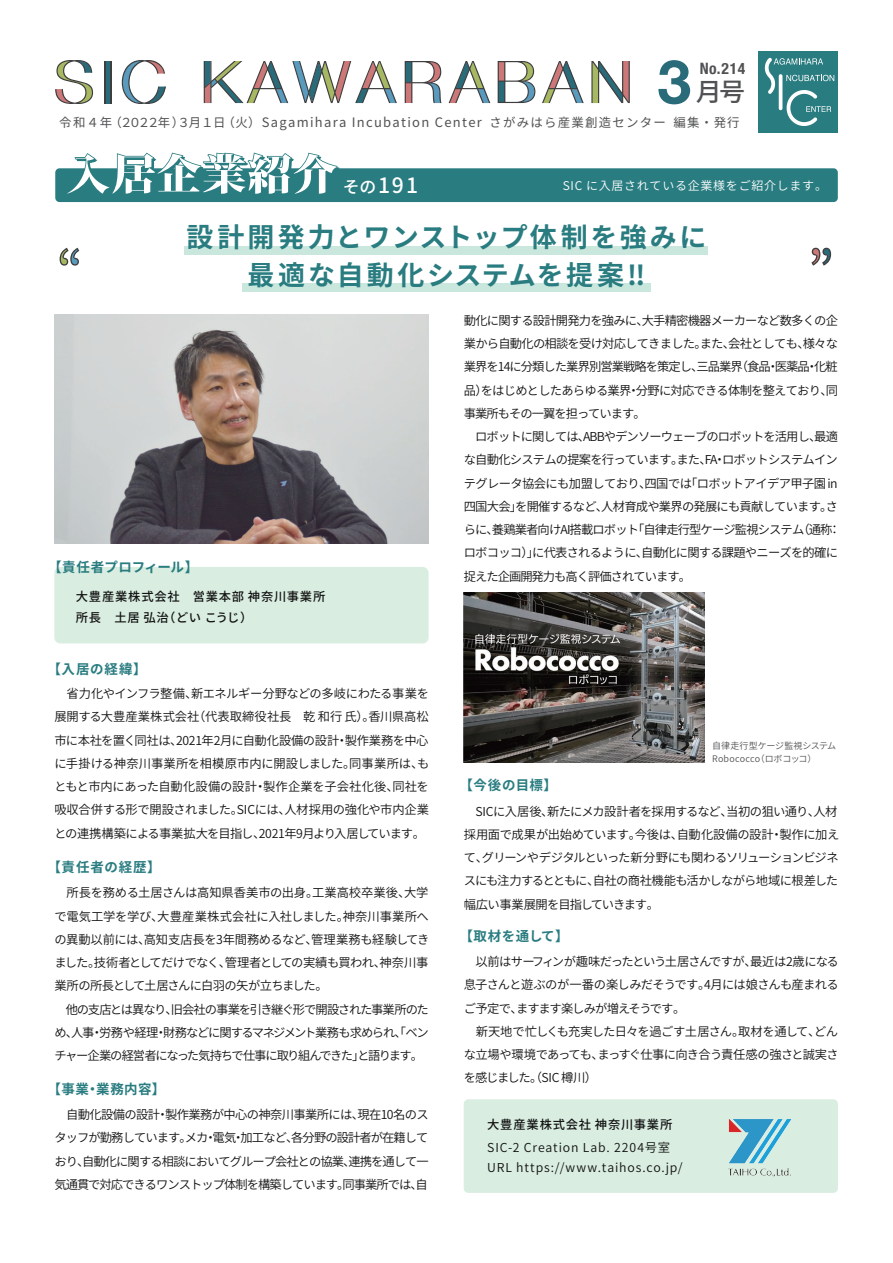
<style>
.page{position:relative;width:893px;height:1263px;background:#fff}
.page>*{position:absolute;margin:0;border:0;box-sizing:border-box;transform-origin:0 0}
.t1{font:700 60.9px "Helvetica Neue";color:#2a6b7a}
.t2{font:700 27px/38.2px "Noto Sans CJ Kjp";letter-spacing:.09em;color:#297c80;text-align:center}
.t3{font:500 25.35px "Noto Sans CJ Kjp";color:#515253}
.t4{font:500 21.15px "Noto Sans CJ Kjp";color:#fff}
.t5{font:700 condensed 15.6px "Helvetica Neue";color:#515253}
.t6{font:700 13.5px "Noto Sans CJ Kjp";letter-spacing:.04em;color:#297c80}
.t7{font:700 13.5px "Noto Sans CJ Kjp";letter-spacing:.005em;color:#297c80}
.t8{font:12.45px "Noto Sans CJ Kjp";letter-spacing:.1em;color:#515253}
.t9{font:600 12.3px/23.2px "Noto Sans CJ Kjp";letter-spacing:-.065em;color:#121212}
.t10{font:600 12.3px/20.2px "Noto Sans CJ Kjp";letter-spacing:.07em;color:#121212}
.t11{font:500 12.3px/20.2px "Noto Sans CJ Kjp";letter-spacing:.06em;color:#121212}
.t12{font:600 12px "Noto Sans CJ Kjp";letter-spacing:.06em;color:#fff}
.t13{font:600 9px/13.5px "Noto Sans CJ Kjp";color:#515253}
.s1{font-size:13.05px}
.s2{font-size:16.95px}
</style>
<div class="page">
<div style="left:54px;top:567px;width:375px;height:76px;background:#d9ede1;border-radius:6px"></div>
<div style="left:464px;top:1099px;width:374px;height:94px;background:#d9ede1;border-radius:5px"></div>
<svg style="left:105px;top:61px;width:6px;height:42px"></svg>
<hr style="left:104px;top:61px;width:1px;height:42px;background:#3e3e3f">
<hr style="left:111px;top:61px;width:1px;height:42px;background:#3e3e3f">
<svg style="left:55px;top:60px;width:38px;height:44px"></svg>
<svg style="left:122px;top:60px;width:44px;height:44px"></svg>
<svg style="left:204px;top:61px;width:193px;height:42px"></svg>
<svg style="left:405px;top:61px;width:37px;height:42px"></svg>
<svg style="left:449px;top:61px;width:41px;height:42px"></svg>
<svg style="left:498px;top:61px;width:37px;height:42px"></svg>
<svg style="left:542px;top:61px;width:42px;height:42px"></svg>
<svg style="left:591px;top:61px;width:39px;height:42px"></svg>
<div style="left:758px;top:51px;width:79px;height:81px;background:#297c80"></div>
<svg style="left:765px;top:58px;width:69px;height:68px"></svg>
<div style="left:55px;top:168px;width:783px;height:34px;background:#297c80;border-radius:4px"></div>
<svg style="left:65px;top:152px;width:275px;height:42px"></svg>
<img style="left:54px;top:314px;width:375px;height:230px">
<div style="left:184px;top:246px;width:524px;height:9px;background:#cae7dd"></div>
<div style="left:242px;top:283px;width:409px;height:9px;background:#cae7dd"></div>
<svg style="left:60px;top:248px;width:19px;height:18px"></svg>
<svg style="left:811px;top:248px;width:20px;height:18px"></svg>
<img style="left:728px;top:1119px;width:64px;height:58px">
<img style="left:464px;top:593px;width:240px;height:170px">
<h1 class="t1" style="left:657px;top:34px;width:35px">3</h1>
<p class="t5" style="left:700px;top:55px;width:47px">No.214</p>
<h3 class="t3" style="left:696px;top:78px;width:51px">月号</h3>
<p class="t8" style="left:59px;top:115px;width:682px">令和４年（２０２２年）３月１日（火） <span class="s1">Sagamihara Incubation Center</span> さがみはら産業創造センター 編集・発行</p>
<h3 class="t4" style="left:343px;top:173px;width:77px"><span class="s2">その</span>191</h3>
<p class="t12" style="left:563px;top:179px;width:266px">SIC に入居されている企業様をご紹介します。</p>
<h2 class="t2" style="left:187px;top:219px;width:521px">設計開発力とワンストップ体制を強みに最適な自動化システムを提案‼</h2>
<p class="t7" style="left:48px;top:560px;width:152px">【責任者プロフィール】</p>
<p class="t11" style="left:76px;top:587px;width:251px">大豊産業株式会社　営業本部 神奈川事業所所長　土居 弘治（どい こうじ）</p>
<p class="t6" style="left:48px;top:662px;width:101px">【入居の経緯】</p>
<p class="t9" style="left:54px;top:682px;width:377px;text-align:justify">　省力化やインフラ整備、新エネルギー分野などの多岐にわたる事業を展開する大豊産業株式会社（代表取締役社長　乾 和行 氏）。香川県高松市に本社を置く同社は、2021年2月に自動化設備の設計・製作業務を中心に手掛ける神奈川事業所を相模原市内に開設しました。同事業所は、もともと市内にあった自動化設備の設計・製作企業を子会社化後、同社を吸収合併する形で開設されました。SICには、人材採用の強化や市内企業との連携構築による事業拡大を目指し、2021年9月より入居しています。</p>
<p class="t6" style="left:48px;top:859px;width:115px">【責任者の経歴】</p>
<p class="t9" style="left:54px;top:881px;width:377px">　所長を務める土居さんは高知県香美市の出身。工業高校卒業後、大学で電気工学を学び、大豊産業株式会社に入社しました。神奈川事業所への異動以前には、高知支店長を3年間務めるなど、管理業務も経験してきました。技術者としてだけでなく、管理者としての実績も買われ、神奈川事業所の所長として土居さんに白羽の矢が立ちました。<br>　他の支店とは異なり、旧会社の事業を引き継ぐ形で開設された事業所のため、人事・労務や経理・財務などに関するマネジメント業務も求められ、「ベンチャー企業の経営者になった気持ちで仕事に取り組んできた」と語ります。</p>
<p class="t6" style="left:48px;top:1081px;width:119px">【事業・業務内容】</p>
<p class="t9" style="left:54px;top:1103px;width:376px;text-align:justify">　自動化設備の設計・製作業務が中心の神奈川事業所には、現在10名のスタッフが勤務しています。メカ・電気・加工など、各分野の設計者が在籍しており、自動化に関する相談においてグループ会社との協業、連携を通して一気通貫で対応できるワンストップ体制を構築しています。同事業所では、自</p>
<p class="t9" style="left:464px;top:309px;width:379px">動化に関する設計開発力を強みに、大手精密機器メーカーなど数多くの企業から自動化の相談を受け対応してきました。また、会社としても、様々な業界を14に分類した業界別営業戦略を策定し、三品業界（食品・医薬品・化粧品）をはじめとしたあらゆる業界・分野に対応できる体制を整えており、同事業所もその一翼を担っています。<br>　ロボットに関しては、ABBやデンソーウェーブのロボットを活用し、最適な自動化システムの提案を行っています。また、FA・ロボットシステムインテグレータ協会にも加盟しており、四国では「ロボットアイデア甲子園 in四国大会」を開催するなど、人材育成や業界の発展にも貢献しています。さらに、養鶏業者向けAI搭載ロボット「自律走行型ケージ監視システム（通称：ロボコッコ）」に代表されるように、自動化に関する課題やニーズを的確に捉えた企画開発力も高く評価されています。</p>
<p class="t6" style="left:459px;top:778px;width:99px">【今後の目標】</p>
<p class="t13" style="left:712px;top:739px;width:125px">自律走行型ケージ監視システム<br>Robococco（ロボコッコ）</p>
<p class="t9" style="left:464px;top:800px;width:377px">　SICに入居後、新たにメカ設計者を採用するなど、当初の狙い通り、人材採用面で成果が出始めています。今後は、自動化設備の設計・製作に加えて、グリーンやデジタルといった新分野にも関わるソリューションビジネスにも注力するとともに、自社の商社機能も活かしながら地域に根差した幅広い事業展開を目指していきます。</p>
<p class="t6" style="left:459px;top:928px;width:111px">【取材を通して】</p>
<p class="t9" style="left:464px;top:950px;width:377px">　以前はサーフィンが趣味だったという土居さんですが、最近は2歳になる息子さんと遊ぶのが一番の楽しみだそうです。4月には娘さんも産まれるご予定で、ますます楽しみが増えそうです。<br>　新天地で忙しくも充実した日々を過ごす土居さん。取材を通して、どんな立場や環境であっても、まっすぐ仕事に向き合う責任感の強さと誠実さを感じました。（SIC 樽川）</p>
<p class="t11" style="left:487px;top:1115px;width:187px">大豊産業株式会社 神奈川事業所</p>
<p class="t10" style="left:487px;top:1137px;width:197px">SIC-2 Creation Lab. 2204号室<br>URL https://www.taihos.co.jp/</p>
</div>
